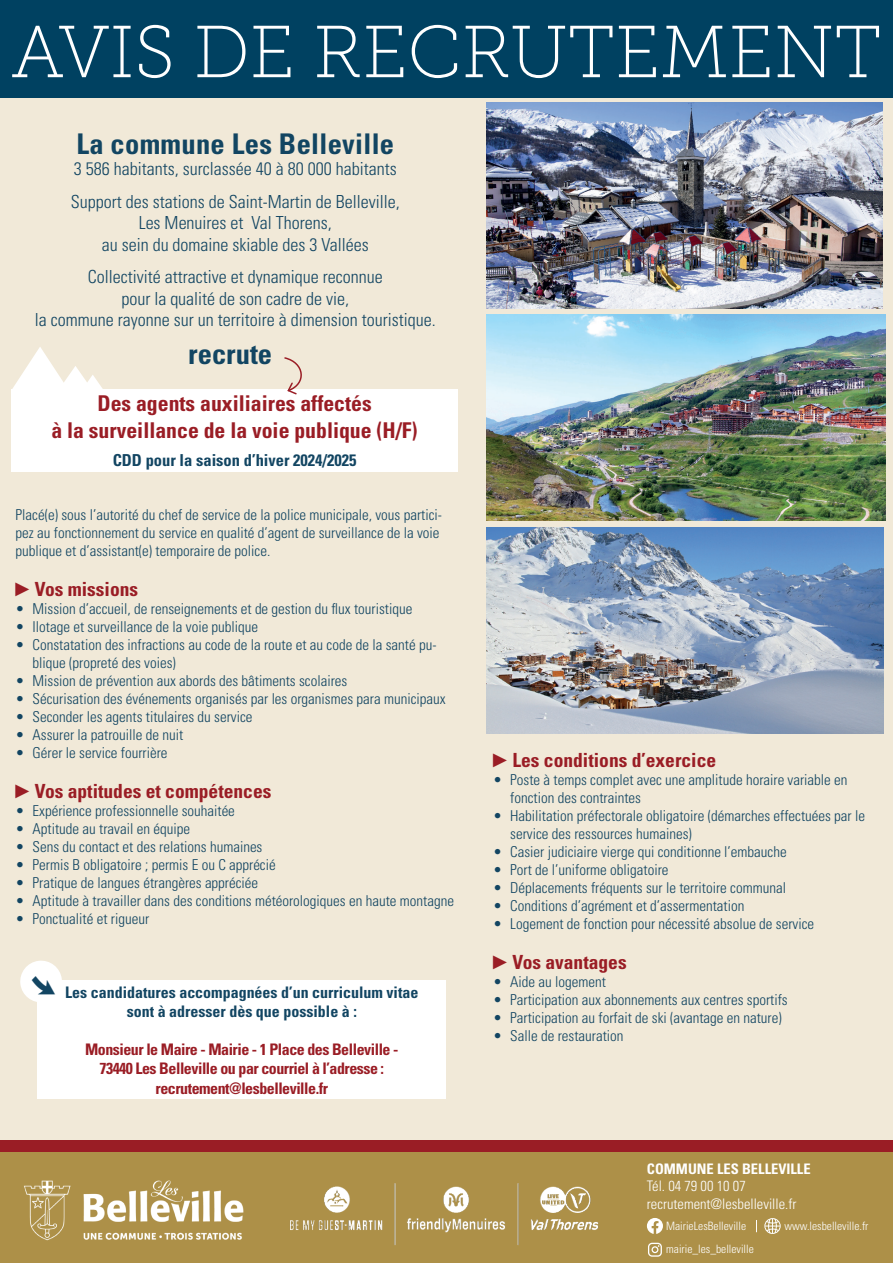
<style>
.page{position:relative;width:893px;height:1263px;background:#fff}
.page>*{position:absolute;margin:0;border:0;box-sizing:border-box;transform-origin:0 0}
.t1{font:73.5px "Museo Slab 100";color:#fff}
.t2{font:700 condensed 28.5px "Univers LT Std";letter-spacing:.01em;color:#124562}
.t3{font:700 condensed 21.75px/26.1px "Univers LT Std";color:#9a1d25;text-align:center}
.t4{font:700 condensed 19.5px "Univers LT Std";color:#9a1d25}
.t5{font:300 condensed 18px/21.6px "Univers LT Std";color:#124562;text-align:center}
.t6{font:700 condensed 16.5px "Univers LT Std";color:#124562}
.t7{font:700 condensed 15.9px/19.2px "Univers LT Std";letter-spacing:-.03em;color:#9a1d25;text-align:center}
.t8{font:700 condensed 15.9px/19.2px "Univers LT Std";color:#124562;text-align:center}
.t9{font:300 condensed 15px/18px "Univers LT Std";color:#124562}
.t10{font:300 condensed 14.55px/17.4px "Univers LT Std";color:#fff}
.t11{font:700 condensed 14.55px "Univers LT Std";color:#fff}
.t12{font:300 condensed 11.55px "Univers LT Std";color:#fff}
.s1{font-family:"Arial Narrow";font-weight:400;font-stretch:normal}
</style>
<div class="page">
<div style="left:0;top:96px;width:893px;height:1065px;background:#f1e9d8"></div>
<div style="left:0;top:0;width:893px;height:98px;background:#004161"></div>
<img style="left:486px;top:102px;width:396px;height:206px">
<img style="left:486px;top:315px;width:399px;height:206px">
<img style="left:486px;top:527px;width:398px;height:206px">
<div style="left:11px;top:390px;width:447px;height:82px;background:#fff"></div>
<svg style="left:11px;top:347px;width:93px;height:43px"></svg>
<svg style="left:283px;top:357px;width:24px;height:38px"></svg>
<div style="left:1px;top:1140px;width:892px;height:12px;background:#9a1d25"></div>
<div style="left:1px;top:1152px;width:892px;height:111px;background:#ad9048"></div>
<img style="left:24px;top:1180px;width:220px;height:61px">
<img style="left:290px;top:1183px;width:309px;height:62px">
<svg style="left:756px;top:1220px;width:1px;height:12px"></svg>
<div style="left:764px;top:1218px;width:17px;height:16px;border:1px solid #fff;border-radius:50%"></div>
<svg style="left:765px;top:1218px;width:15px;height:16px"></svg>
<svg style="left:648px;top:1243px;width:14px;height:14px"></svg>
<svg style="left:647px;top:1218px;width:16px;height:16px"></svg>
<div style="left:37px;top:980px;width:409px;height:119px;background:#fff"></div>
<svg style="left:20px;top:960px;width:42px;height:42px"></svg>
<h1 class="t1" style="left:11px;top:12px;width:872px">AVIS DE RECRUTEMENT</h1>
<h2 class="t2" style="left:76px;top:126px;width:319px">La commune Les Belleville</h2>
<p class="t5" style="left:71px;top:153px;width:330px;line-height:32.4px;text-align:left">3 586 habitants, surclassée 40 à 80 000 habitants<br>Support des stations de Saint-Martin de Belleville,</p>
<p class="t5" style="left:102px;top:212px;width:269px">Les Menuires et Val Thorens,<br>au sein du domaine skiable des 3 Vallées</p>
<p class="t5" style="left:35px;top:266px;width:402px">Collectivité attractive et dynamique reconnue<br>pour la qualité de son cadre de vie,<br>la commune rayonne sur un territoire à dimension touristique.</p>
<h2 class="t2" style="left:188px;top:336px;width:85px">recrute</h2>
<h3 class="t3" style="left:52px;top:391px;width:368px">Des agents auxiliaires affectés<br>à la surveillance de la voie publique (H/F)</h3>
<p class="t6" style="left:113px;top:450px;width:245px">CDD pour la saison d’hiver 2024/2025</p>
<p class="t9" style="left:16px;top:506px;width:428px">Placé(e) sous l’autorité du chef de service de la police municipale, vous partici&shy;pez au fonctionnement du service en qualité d’agent de surveillance de la voie publique et d’assistant(e) temporaire de police.</p>
<h3 class="t4" style="left:16px;top:577px;width:124px"><span class="s1">►</span>Vos missions</h3>
<p class="t9" style="left:16px;top:600px;width:398px">• Mission d’accueil, de renseignements et de gestion du flux touristique</p>
<p class="t9" style="left:16px;top:618px;width:244px">• Ilotage et surveillance de la voie publique</p>
<p class="t9" style="left:33px;top:636px;width:405px;text-indent:-17px">• Constatation des infractions au code de la route et au code de la santé pu&shy;blique (propreté des voies)</p>
<p class="t9" style="left:16px;top:672px;width:333px">• Mission de prévention aux abords des bâtiments scolaires</p>
<p class="t9" style="left:16px;top:690px;width:432px">• Sécurisation des événements organisés par les organismes para municipaux</p>
<p class="t9" style="left:16px;top:708px;width:238px">• Seconder les agents titulaires du service</p>
<p class="t9" style="left:16px;top:726px;width:169px">• Assurer la patrouille de nuit</p>
<p class="t9" style="left:16px;top:744px;width:153px">• Gérer le service fourrière</p>
<h3 class="t4" style="left:16px;top:779px;width:257px"><span class="s1">►</span>Vos aptitudes et compétences</h3>
<p class="t9" style="left:16px;top:801px;width:221px">• Expérience professionnelle souhaitée</p>
<p class="t9" style="left:16px;top:819px;width:176px">• Aptitude au travail en équipe</p>
<p class="t9" style="left:16px;top:837px;width:248px">• Sens du contact et des relations humaines</p>
<p class="t9" style="left:16px;top:855px;width:262px">• Permis B obligatoire ; permis E ou C apprécié</p>
<p class="t9" style="left:16px;top:873px;width:244px">• Pratique de langues étrangères appréciée</p>
<p class="t9" style="left:16px;top:891px;width:440px">• Aptitude à travailler dans des conditions météorologiques en haute montagne</p>
<p class="t9" style="left:16px;top:909px;width:135px">• Ponctualité et rigueur</p>
<p class="t8" style="left:65px;top:982px;width:355px">Les candidatures accompagnées d’un curriculum vitae sont à adresser dès que possible à :</p>
<p class="t7" style="left:85px;top:1040px;width:315px">Monsieur le Maire - Mairie - 1 Place des Belleville -<br>73440 Les Belleville ou par courriel à l’adresse : recrutement@lesbelleville.fr</p>
<h3 class="t4" style="left:493px;top:748px;width:224px"><span class="s1">►</span>Les conditions d’exercice</h3>
<p class="t9" style="left:510px;top:771px;width:339px;text-indent:-17px">• Poste à temps complet avec une amplitude horaire variable en fonction des contraintes</p>
<p class="t9" style="left:510px;top:807px;width:356px;text-indent:-17px">• Habilitation préfectorale obligatoire (démarches effectuées par le service des ressources humaines)</p>
<p class="t9" style="left:493px;top:843px;width:295px">• Casier judiciaire vierge qui conditionne l’embauche</p>
<p class="t9" style="left:493px;top:861px;width:177px">• Port de l’uniforme obligatoire</p>
<p class="t9" style="left:493px;top:879px;width:294px">• Déplacements fréquents sur le territoire communal</p>
<p class="t9" style="left:493px;top:897px;width:253px">• Conditions d’agrément et d’assermentation</p>
<p class="t9" style="left:493px;top:915px;width:323px">• Logement de fonction pour nécessité absolue de service</p>
<h3 class="t4" style="left:493px;top:950px;width:135px"><span class="s1">►</span>Vos avantages</h3>
<p class="t9" style="left:493px;top:972px;width:114px">• Aide au logement</p>
<p class="t9" style="left:493px;top:990px;width:296px">• Participation aux abonnements aux centres sportifs</p>
<p class="t9" style="left:493px;top:1008px;width:290px">• Participation au forfait de ski (avantage en nature)</p>
<p class="t9" style="left:493px;top:1026px;width:132px">• Salle de restauration</p>
<p class="t11" style="left:647px;top:1159px;width:165px">COMMUNE LES BELLEVILLE</p>
<p class="t10" style="left:647px;top:1177px;width:151px">Tél. 04 79 00 10 07 recrutement@lesbelleville.fr</p>
<p class="t12" style="left:666px;top:1219px;width:81px">MairieLesBelleville</p>
<p class="t12" style="left:785px;top:1219px;width:85px">www.lesbelleville.fr</p>
<p class="t12" style="left:666px;top:1242px;width:89px">mairie_les_belleville</p>
</div>
